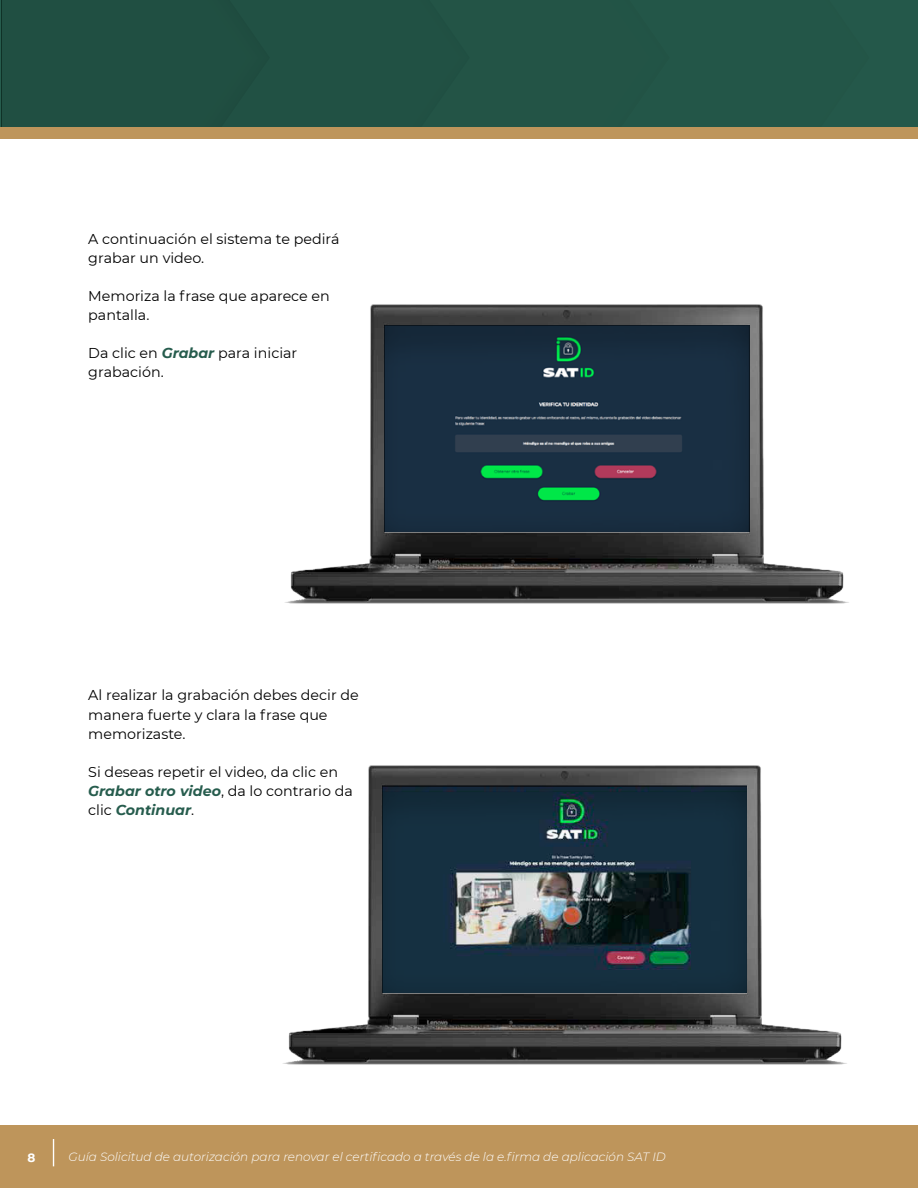
<style>
.page{position:relative;width:918px;height:1188px;background:#fff}
.page>*{position:absolute;margin:0;border:0;box-sizing:border-box;transform-origin:0 0}
.t1{font:14.25px/19px "Montserrat";color:#000}
.t2{font:italic 300 12px "Montserrat";color:#fff}
.t3{font:700 12px "Montserrat";color:#fff}
.s1{font-weight:700;font-style:italic;color:#265c4d}
</style>
<div class="page">
<div style="left:2px;top:0;width:916px;height:127px;background:#225446"></div>
<div style="left:0;top:127px;width:918px;height:12px;background:#be955b"></div>
<div style="left:0;top:1125px;width:918px;height:63px;background:#be955b"></div>
<svg style="left:53px;top:1139px;width:1px;height:27px"></svg>
<img style="left:285px;top:304px;width:564px;height:300px">
<img style="left:385px;top:325px;width:364px;height:206px">
<img style="left:283px;top:765px;width:564px;height:300px">
<img style="left:382px;top:786px;width:365px;height:206px">
<p class="t1" style="left:88px;top:229px;width:253px">A continuación el sistema te pedirá grabar un video.</p>
<p class="t1" style="left:88px;top:286px;width:243px">Memoriza la frase que aparece en pantalla.</p>
<p class="t1" style="left:88px;top:343px;width:211px">Da clic en <span class="s1">Grabar</span> para iniciar grabación.</p>
<p class="t1" style="left:88px;top:685px;width:272px">Al realizar la grabación debes decir de manera fuerte y clara la frase que memorizaste.</p>
<p class="t1" style="left:88px;top:762px;width:266px">Si deseas repetir el video, da clic en<br><span class="s1">Grabar otro video</span>, da lo contrario da clic <span class="s1">Continuar</span>.</p>
<p class="t3" style="left:28px;top:1149px;width:9px">8</p>
<p class="t2" style="left:68px;top:1148px;width:599px">Guía Solicitud de autorización para renovar el certificado a través de la e.firma de aplicación SAT ID</p>
</div>
